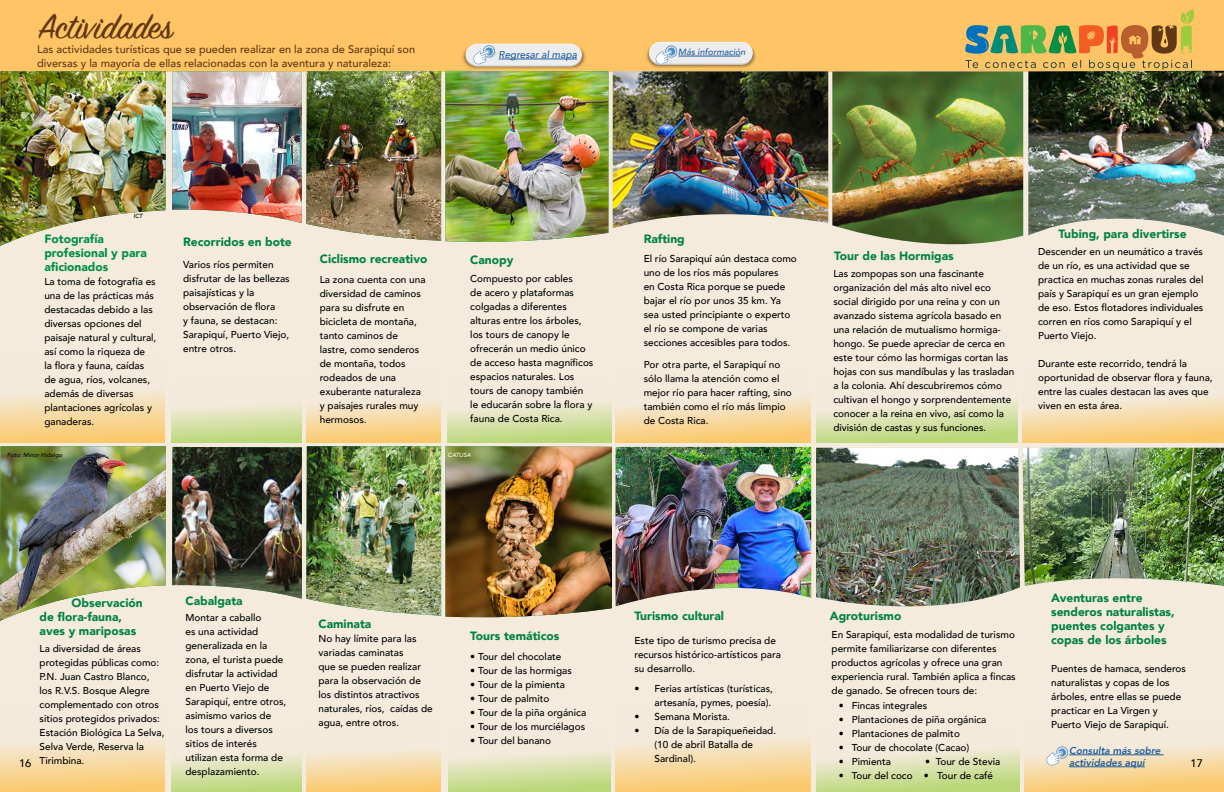
<style>
.page{position:relative;width:1224px;height:792px;background:#f4ebdc}
.page>*{position:absolute;margin:0;border:0;box-sizing:border-box;transform-origin:0 0}
.t1{font:38.8px "Sign Painter House Script";color:#603913}
.t2{font:900 12px/14px "Avenir";color:#00823f}
.t3{font:900 12px/14px "Avenir";color:#008f45}
.t4{font:500 11px/14px "Avenir";color:#603913}
.t5{font:500 11px "Avenir";color:#000}
.t6{font:500 10px/14px "Avenir";color:#000}
.t7{font:italic 800 10px/12px "Avenir";color:#215e9e}
.t8{font:italic 500 10px "Avenir";color:#215e9e}
.t9{font:italic 500 9px "Avenir";color:#215e9e}
.t10{font:italic 500 6px "Avenir";color:#000}
.t11{font:italic 500 6px "Avenir";color:#fff}
</style>
<div class="page">
<div style="left:0;top:0;width:1224px;height:71px;background:#fec465"></div>
<svg style="left:0;top:391px;width:165px;height:52px;background:#f7d89f"></svg>
<svg style="left:0;top:741px;width:165px;height:51px;background:#f7d89f"></svg>
<svg style="left:616px;top:739px;width:195px;height:53px;background:#f7d8a0"></svg>
<svg style="left:172px;top:405px;width:130px;height:38px;background:#d4e0a6"></svg>
<svg style="left:172px;top:755px;width:130px;height:37px;background:#d5e0a7"></svg>
<svg style="left:816px;top:749px;width:204px;height:43px"></svg>
<svg style="left:448px;top:403px;width:164px;height:40px"></svg>
<svg style="left:816px;top:400px;width:202px;height:43px"></svg>
<svg style="left:448px;top:752px;width:163px;height:40px"></svg>
<svg style="left:307px;top:401px;width:134px;height:42px;background:#f7d8a0"></svg>
<svg style="left:616px;top:397px;width:195px;height:46px"></svg>
<svg style="left:1022px;top:397px;width:202px;height:46px"></svg>
<svg style="left:307px;top:750px;width:134px;height:42px;background:#f7d8a0"></svg>
<svg style="left:1025px;top:746px;width:199px;height:46px;background:#f4d69f"></svg>
<img style="left:0;top:71px;width:166px;height:175px">
<img style="left:0;top:446px;width:166px;height:175px">
<img style="left:172px;top:446px;width:1052px;height:172px">
<img style="left:1022px;top:448px;width:202px;height:138px">
<hr style="left:1069px;top:755px;width:95px;height:1px;background:#215e9e">
<hr style="left:1069px;top:767px;width:76px;height:1px;background:#215e9e">
<svg style="left:1046px;top:746px;width:23px;height:20px"></svg>
<img style="left:172px;top:9px;width:1052px;height:236px">
<h1 class="t1" style="left:38px;top:2px;width:135px">Actividades</h1>
<p class="t4" style="left:37px;top:41px;width:379px">Las actividades turísticas que se pueden realizar en la zona de Sarapiquí son diversas y la mayoría de ellas relacionadas con la aventura y naturaleza:</p>
<p class="t8" style="left:499px;top:49px;width:80px">Regresar al mapa</p>
<p class="t9" style="left:678px;top:47px;width:69px">Más información</p>
<p class="t10" style="left:133px;top:213px;width:11px">ICT</p>
<p class="t3" style="left:44px;top:231px;width:104px">Fotografía profesional y para aficionados</p>
<p class="t6" style="left:44px;top:274px;width:114px">La toma de fotografía es una de las prácticas más destacadas debido a las diversas opciones del paisaje natural y cultural, así como la riqueza de<br>la flora y fauna, caídas de agua, ríos, volcanes, además de diversas plantaciones agrícolas y ganaderas.</p>
<p class="t10" style="left:7px;top:451px;width:57px">Foto: Minor Hidalgo</p>
<p class="t2" style="left:183px;top:234px;width:110px">Recorridos en bote</p>
<p class="t6" style="left:183px;top:257px;width:108px">Varios ríos permiten disfrutar de las bellezas paisajísticas y la observación de flora<br>y fauna, se destacan:<br>Sarapiquí, Puerto Viejo, entre otros.</p>
<p class="t11" style="left:400px;top:229px;width:11px">ICT</p>
<p class="t2" style="left:320px;top:252px;width:109px">Ciclismo recreativo</p>
<p class="t6" style="left:320px;top:272px;width:107px">La zona cuenta con una diversidad de caminos para su disfrute en bicicleta de montaña, tanto caminos de lastre, como senderos de montaña, todos rodeados de una exuberante naturaleza y paisajes rurales muy hermosos.</p>
<p class="t2" style="left:470px;top:253px;width:45px">Canopy</p>
<p class="t6" style="left:470px;top:271px;width:125px">Compuesto por cables<br>de acero y plataformas colgadas a diferentes alturas entre los árboles, los tours de canopy le ofrecerán un medio único de acceso hasta magníficos espacios naturales. Los tours de canopy también le educarán sobre la flora y fauna de Costa Rica.</p>
<p class="t11" style="left:448px;top:451px;width:25px">CATUSA</p>
<p class="t2" style="left:644px;top:231px;width:43px">Rafting</p>
<p class="t6" style="left:644px;top:251px;width:155px">El río Sarapiquí aún destaca como uno de los ríos más populares<br>en Costa Rica porque se puede bajar el río por unos 35 km. Ya sea usted principiante o experto el río se compone de varias secciones accesibles para todos.</p>
<p class="t6" style="left:644px;top:357px;width:150px">Por otra parte, el Sarapiquí no sólo llama la atención como el mejor río para hacer rafting, sino también como el río más limpio de Costa Rica.</p>
<p class="t2" style="left:834px;top:248px;width:121px">Tour de las Hormigas</p>
<p class="t6" style="left:833px;top:266px;width:182px">Las zompopas son una fascinante organización del más alto nivel eco social dirigido por una reina y con un avanzado sistema agrícola basado en una relación de mutualismo hormiga&shy;hongo. Se puede apreciar de cerca en este tour cómo las hormigas cortan las hojas con sus mandíbulas y las trasladan a la colonia. Ahí descubriremos cómo cultivan el hongo y sorprendentemente conocer a la reina en vivo, así como la división de castas y sus funciones.</p>
<p class="t2" style="left:1058px;top:227px;width:130px">Tubing, para divertirse</p>
<p class="t6" style="left:1038px;top:244px;width:167px">Descender en un neumático a través de un río, es una actividad que se practica en muchas zonas rurales del país y Sarapiquí es un gran ejemplo de eso. Estos flotadores individuales corren en ríos como Sarapiquí y el<br>Puerto Viejo.</p>
<p class="t6" style="left:1038px;top:356px;width:176px">Durante este recorrido, tendrá la oportunidad de observar flora y fauna, entre las cuales destacan las aves que viven en esta área.</p>
<p class="t2" style="left:1051px;top:591px;width:125px">Aventuras entre senderos naturalistas, puentes colgantes y copas de los árboles</p>
<p class="t6" style="left:1051px;top:661px;width:136px">Puentes de hamaca, senderos naturalistas y copas de los árboles, entre ellas se puede practicar en La Virgen y<br>Puerto Viejo de Sarapiquí.</p>
<p class="t2" style="left:186px;top:593px;width:59px">Cabalgata</p>
<p class="t6" style="left:186px;top:610px;width:102px">Montar a caballo<br>es una actividad generalizada en la zona, el turista puede disfrutar la actividad en Puerto Viejo de<br>Sarapiquí, entre otros, asimismo varios de los tours a diversos sitios de interés utilizan esta forma de desplazamiento.</p>
<p class="t2" style="left:40px;top:596px;width:105px;text-indent:32px">Observación de flora-fauna, aves y mariposas</p>
<p class="t2" style="left:634px;top:609px;width:91px">Turismo cultural</p>
<p class="t2" style="left:830px;top:609px;width:73px">Agroturismo</p>
<p class="t6" style="left:634px;top:633px;width:148px">Este tipo de turismo precisa de recursos histórico-artísticos para su desarrollo.</p>
<p class="t6" style="left:634px;top:681px;width:140px;text-align:right">• Ferias artísticas (turísticas, artesanía, pymes, poesía).</p>
<p class="t6" style="left:634px;top:709px;width:97px">• Semana Morista.</p>
<p class="t6" style="left:654px;top:723px;width:123px;text-indent:-20px">• Día de la Sarapiqueñeidad. (10 de abril Batalla de<br>Sardinal).</p>
<p class="t2" style="left:319px;top:617px;width:54px">Caminata</p>
<p class="t6" style="left:319px;top:631px;width:116px">No hay límite para las variadas caminatas<br>que se pueden realizar para la observación de los distintos atractivos naturales, ríos, caídas de agua, entre otros.</p>
<p class="t6" style="left:832px;top:627px;width:186px">En Sarapiquí, esta modalidad de turismo permite familiarizarse con diferentes productos agrícolas y ofrece una gran experiencia rural. También aplica a fincas de ganado. Se ofrecen tours de:</p>
<p class="t2" style="left:470px;top:628px;width:91px">Tours temáticos</p>
<p class="t6" style="left:470px;top:649px;width:93px">• Tour del chocolate</p>
<p class="t6" style="left:470px;top:663px;width:103px">• Tour de las hormigas</p>
<p class="t6" style="left:470px;top:677px;width:96px">• Tour de la pimienta</p>
<p class="t6" style="left:470px;top:691px;width:81px">• Tour de palmito</p>
<p class="t6" style="left:470px;top:705px;width:117px">• Tour de la piña orgánica</p>
<p class="t6" style="left:470px;top:719px;width:116px">• Tour de los murciélagos</p>
<p class="t6" style="left:470px;top:733px;width:82px">• Tour del banano</p>
<p class="t6" style="left:40px;top:641px;width:126px">La diversidad de áreas protegidas públicas como:<br>P.N. Juan Castro Blanco, los R.V.S. Bosque Alegre complementado con otros sitios protegidos privados:<br>Estación Biológica La Selva,<br>Selva Verde, Reserva la<br>Tirimbina.</p>
<p class="t6" style="left:839px;top:698px;width:90px">• Fincas integrales</p>
<p class="t6" style="left:839px;top:712px;width:149px">• Plantaciones de piña orgánica</p>
<p class="t6" style="left:839px;top:726px;width:123px">• Plantaciones de palmito</p>
<p class="t6" style="left:839px;top:740px;width:132px">• Tour de chocolate (Cacao)</p>
<p class="t6" style="left:839px;top:754px;width:54px">• Pimienta</p>
<p class="t6" style="left:925px;top:754px;width:77px">• Tour de Stevia</p>
<p class="t6" style="left:839px;top:768px;width:156px">• Tour del coco • Tour de café</p>
<p class="t7" style="left:1069px;top:745px;width:93px">Consulta más sobre actividades aquí</p>
<p class="t5" style="left:19px;top:754px;width:14px">16</p>
<p class="t5" style="left:1191px;top:754px;width:14px">17</p>
</div>
